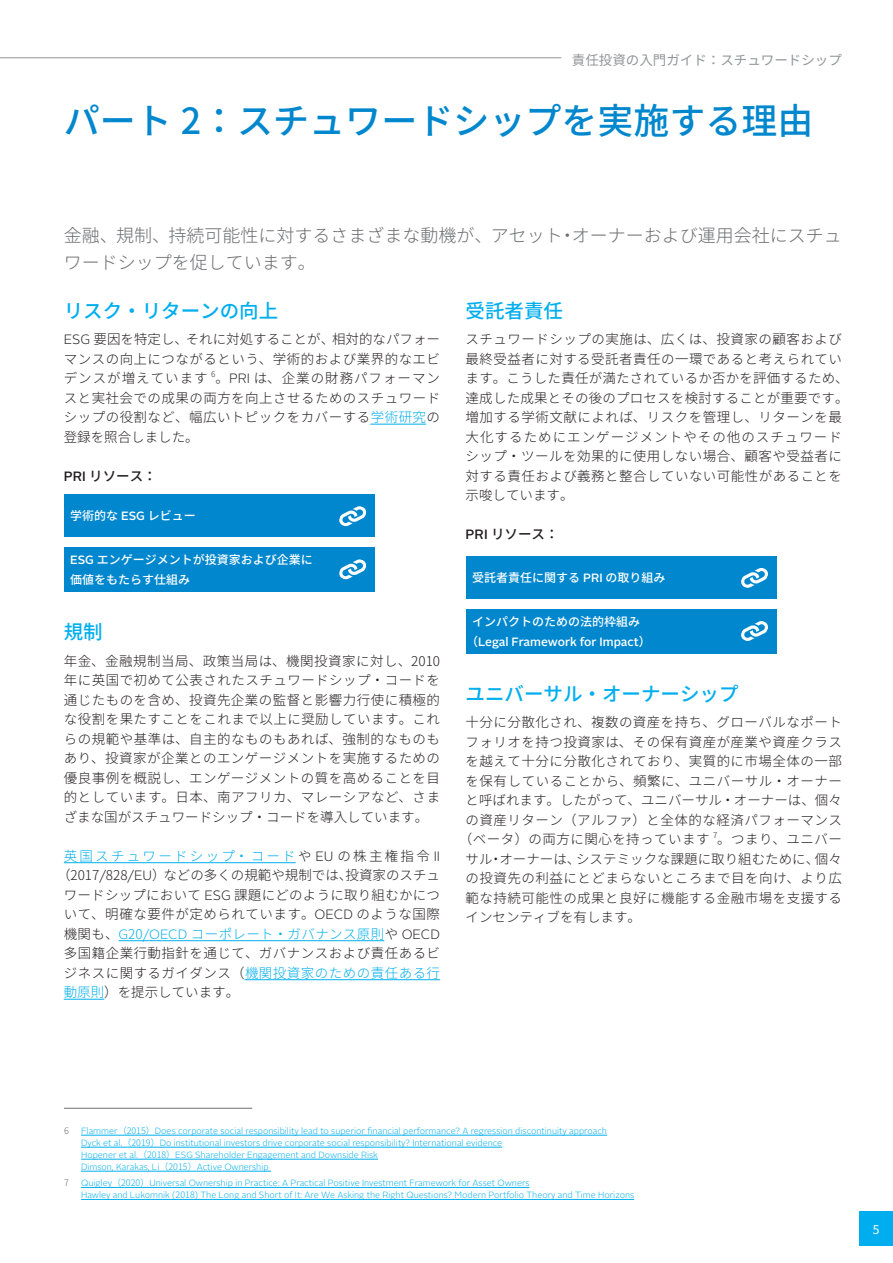
<style>
.page{position:relative;width:893px;height:1263px;background:#fff}
.page>*{position:absolute;margin:0;border:0;box-sizing:border-box;transform-origin:0 0}
.t1{font:500 36px "Noto Sans CJ Kjp";color:#0087cd}
.t2{font:500 19.5px "Noto Sans CJ Kjp";color:#00aeef}
.t3{font:300 18px/27px "Noto Sans CJ Kjp";color:#6c6d70}
.t4{font:300 13.5px/19.5px "Noto Sans CJ Kjp";letter-spacing:.035em;color:#231f20;text-align:justify}
.t5{font:300 13.5px "Noto Sans CJ Kjp";color:#231f20}
.t6{font:300 13.5px "Noto Sans CJ Kjp";letter-spacing:.035em;color:#00aeef}
.t7{font:300 13.5px "Noto Sans CJ Kjp";letter-spacing:.17em;color:#00aeef}
.t8{font:13.5px "Noto Sans CJ Kjp";color:#939598}
.t9{font:500 13.5px "Noto Sans CJ Kjp";color:#231f20}
.t10{font:500 12px/19.5px "Noto Sans CJ Kjp";color:#fff}
.t11{font:500 12px "Alright Sans";color:#fff}
.t12{font:12px "Noto Sans CJ Kjp";color:#fff}
.t13{font:300 9px/12px "Alright Sans";color:#00aeef}
.t14{font:300 9px "Noto Sans CJ Kjp";color:#6c6d70}
.t15{font:300 7.8px "Noto Sans CJ Kjp";color:#231f20}
.s1{font-family:"Alright Sans"}
.s2{color:#00aeef}
.s3{color:#231f20}
.s4{font-family:"Alright Sans";color:#231f20}
.s5{font-family:"Noto Sans CJ Kjp"}
</style>
<div class="page">
<div style="left:859px;top:1212px;width:34px;height:34px;background:#00aeef"></div>
<hr style="left:0;top:57px;width:561px;height:1px;background:#939598">
<hr style="left:370px;top:424px;width:56px;height:1px;background:#00aeef">
<hr style="left:64px;top:862px;width:232px;height:1px;background:#00aeef">
<hr style="left:119px;top:940px;width:265px;height:1px;background:#00aeef">
<hr style="left:244px;top:979px;width:196px;height:1px;background:#00aeef">
<hr style="left:64px;top:999px;width:40px;height:1px;background:#00aeef">
<div style="left:64px;top:494px;width:311px;height:43px;background:#0087cd"></div>
<svg style="left:339px;top:506px;width:28px;height:21px"></svg>
<div style="left:466px;top:556px;width:310px;height:42px;background:#0087cd"></div>
<svg style="left:741px;top:568px;width:27px;height:20px"></svg>
<div style="left:64px;top:547px;width:311px;height:45px;background:#0087cd"></div>
<svg style="left:339px;top:559px;width:28px;height:21px"></svg>
<div style="left:466px;top:609px;width:310px;height:44px;background:#0087cd"></div>
<svg style="left:741px;top:621px;width:27px;height:20px"></svg>
<hr style="left:64px;top:1108px;width:188px;height:1px;background:#6c6d70">
<hr style="left:81px;top:1135px;width:526px;height:1px;background:#00aeef">
<hr style="left:81px;top:1147px;width:421px;height:1px;background:#00aeef">
<hr style="left:81px;top:1159px;width:297px;height:1px;background:#00aeef">
<hr style="left:81px;top:1171px;width:190px;height:1px;background:#00aeef">
<hr style="left:81px;top:1187px;width:448px;height:1px;background:#00aeef">
<hr style="left:81px;top:1199px;width:553px;height:1px;background:#00aeef">
<p class="t8" style="left:572px;top:52px;width:271px">責任投資の入門ガイド：スチュワードシップ</p>
<h1 class="t1" style="left:64px;top:100px;width:751px">パート 2：スチュワードシップを実施する理由</h1>
<h3 class="t3" style="left:64px;top:222px;width:780px">金融、規制、持続可能性に対するさまざまな動機が、アセット・オーナーおよび運用会社にスチュワードシップを促しています。</h3>
<h2 class="t2" style="left:64px;top:299px;width:216px">リスク・リターンの向上</h2>
<p class="t4" style="left:64px;top:330px;width:378px"><span class="s1">ESG</span> 要因を特定し、それに対処することが、相対的なパフォーマンスの向上につながるという、学術的および業界的なエビデンスが増えています</p>
<p class="t15" style="left:211px;top:369px;width:6px">6</p>
<p class="t4" style="left:64px;top:369px;width:378px;text-indent:152px">。<span class="s1">PRI</span> は、企業の財務パフォーマンスと実社会での成果の両方を向上させるためのスチュワードシップの役割など、幅広いトピックをカバーする<span class="s2">学術研究</span>の登録を照合しました。</p>
<p class="t9" style="left:64px;top:468px;width:94px"><span class="s1">PRI</span> リソース：</p>
<p class="t10" style="left:70px;top:506px;width:127px">学術的な <span class="s1">ESG</span> レビュー</p>
<p class="t10" style="left:70px;top:550px;width:244px"><span class="s1">ESG</span> エンゲージメントが投資家および企業に価値をもたらす仕組み</p>
<h2 class="t2" style="left:64px;top:621px;width:40px">規制</h2>
<p class="t4" style="left:64px;top:651px;width:378px">年金、金融規制当局、政策当局は、機関投資家に対し、2010年に英国で初めて公表されたスチュワードシップ・コードを通じたものを含め、投資先企業の監督と影響力行使に積極的な役割を果たすことをこれまで以上に奨励しています。これらの規範や基準は、自主的なものもあれば、強制的なものもあり、投資家が企業とのエンゲージメントを実施するための優良事例を概説し、エンゲージメントの質を高めることを目的としています。日本、南アフリカ、マレーシアなど、さまざまな国がスチュワードシップ・コードを導入しています。</p>
<p class="t7" style="left:64px;top:848px;width:378px">英国スチュワードシップ・コード<span class="s3">や</span> <span class="s4">EU</span> <span class="s3">の株主権指令</span> <span class="s4">II</span></p>
<p class="t5" style="left:57px;top:868px;width:385px">（2017<span class="s1">/</span>828<span class="s1">/EU</span>）などの多くの規範や規制では、投資家のスチュ</p>
<p class="t4" style="left:64px;top:885px;width:378px">ワードシップにおいて <span class="s1">ESG</span> 課題にどのように取り組むかにつ</p>
<p class="t4" style="left:64px;top:905px;width:378px">いて、明確な要件が定められています。<span class="s1">OECD</span> のような国際</p>
<p class="t6" style="left:64px;top:926px;width:378px"><span class="s3">機関も、</span><span class="s1">G</span>20<span class="s1">/OECD</span> コーポレート・ガバナンス原則<span class="s3">や</span> <span class="s4">OECD</span></p>
<p class="t4" style="left:64px;top:944px;width:378px">多国籍企業行動指針を通じて、ガバナンスおよび責任あるビ</p>
<p class="t6" style="left:64px;top:965px;width:378px"><span class="s3">ジネスに関するガイダンス（</span>機関投資家のための責任ある行</p>
<p class="t5" style="left:64px;top:984px;width:177px"><span class="s2">動原則</span>）を提示しています。</p>
<h2 class="t2" style="left:466px;top:299px;width:99px">受託者責任</h2>
<p class="t4" style="left:466px;top:330px;width:385px;text-align:left">スチュワードシップの実施は、広くは、投資家の顧客および最終受益者に対する受託者責任の一環であると考えられています。こうした責任が満たされているか否かを評価するため、達成した成果とその後のプロセスを検討することが重要です。増加する学術文献によれば、リスクを管理し、リターンを最大化するためにエンゲージメントやその他のスチュワードシップ・ツールを効果的に使用しない場合、顧客や受益者に対する責任および義務と整合していない可能性があることを示唆しています。</p>
<p class="t9" style="left:466px;top:527px;width:94px"><span class="s1">PRI</span> リソース：</p>
<p class="t10" style="left:472px;top:568px;width:195px">受託者責任に関する <span class="s1">PRI</span> の取り組み</p>
<p class="t10" style="left:472px;top:612px;width:169px">インパクトのための法的枠組み</p>
<p class="t11" style="left:466px;top:633px;width:186px"><span class="s5">（</span>Legal Framework for Impact<span class="s5">）</span></p>
<h2 class="t2" style="left:466px;top:683px;width:274px">ユニバーサル・オーナーシップ</h2>
<p class="t4" style="left:466px;top:713px;width:378px">十分に分散化され、複数の資産を持ち、グローバルなポート</p>
<p class="t4" style="left:466px;top:732px;width:378px">フォリオを持つ投資家は、その保有資産が産業や資産クラス</p>
<p class="t4" style="left:466px;top:752px;width:378px">を越えて十分に分散化されており、実質的に市場全体の一部</p>
<p class="t4" style="left:466px;top:771px;width:378px">を保有していることから、頻繁に、ユニバーサル・オーナー</p>
<p class="t5" style="left:466px;top:793px;width:378px">と呼ばれます。したがって、ユニバーサル・オーナーは、個々</p>
<p class="t4" style="left:466px;top:810px;width:378px">の資産リターン（アルファ）と全体的な経済パフォーマンス</p>
<p class="t4" style="left:459px;top:830px;width:252px">（ベータ）の両方に関心を持っています</p>
<p class="t15" style="left:713px;top:830px;width:6px">7</p>
<p class="t4" style="left:466px;top:830px;width:378px;text-indent:252px">。つまり、ユニバーサル・オーナーは、システミックな課題に取り組むために、個々の投資先の利益にとどまらないところまで目を向け、より広範な持続可能性の成果と良好に機能する金融市場を支援するインセンティブを有します。</p>
<p class="t14" style="left:64px;top:1125px;width:6px">6</p>
<p class="t13" style="left:81px;top:1125px;width:527px">Flammer<span class="s5">（2015）</span>Does corporate social responsibility lead to superior financial performance? A regression discontinuity approach Dyck et al.<span class="s5">（2019）</span>Do institutional investors drive corporate social responsibility? International evidence<br>Hopener et al.<span class="s5">（2018）</span>ESG Shareholder Engagement and Downside Risk<br>Dimson, Karakas, Li<span class="s5">（2015）</span>Active Ownership</p>
<p class="t14" style="left:64px;top:1178px;width:6px">7</p>
<p class="t13" style="left:81px;top:1177px;width:555px">Quigley<span class="s5">（2020）</span>Universal Ownership in Practice: A Practical Positive Investment Framework for Asset Owners<br>Hawley and Lukomnik (<span class="s5">2018</span>) The Long and Short of It: Are We Asking the Right Questions? Modern Portfolio Theory and Time Horizons</p>
<p class="t12" style="left:873px;top:1223px;width:8px">5</p>
</div>
